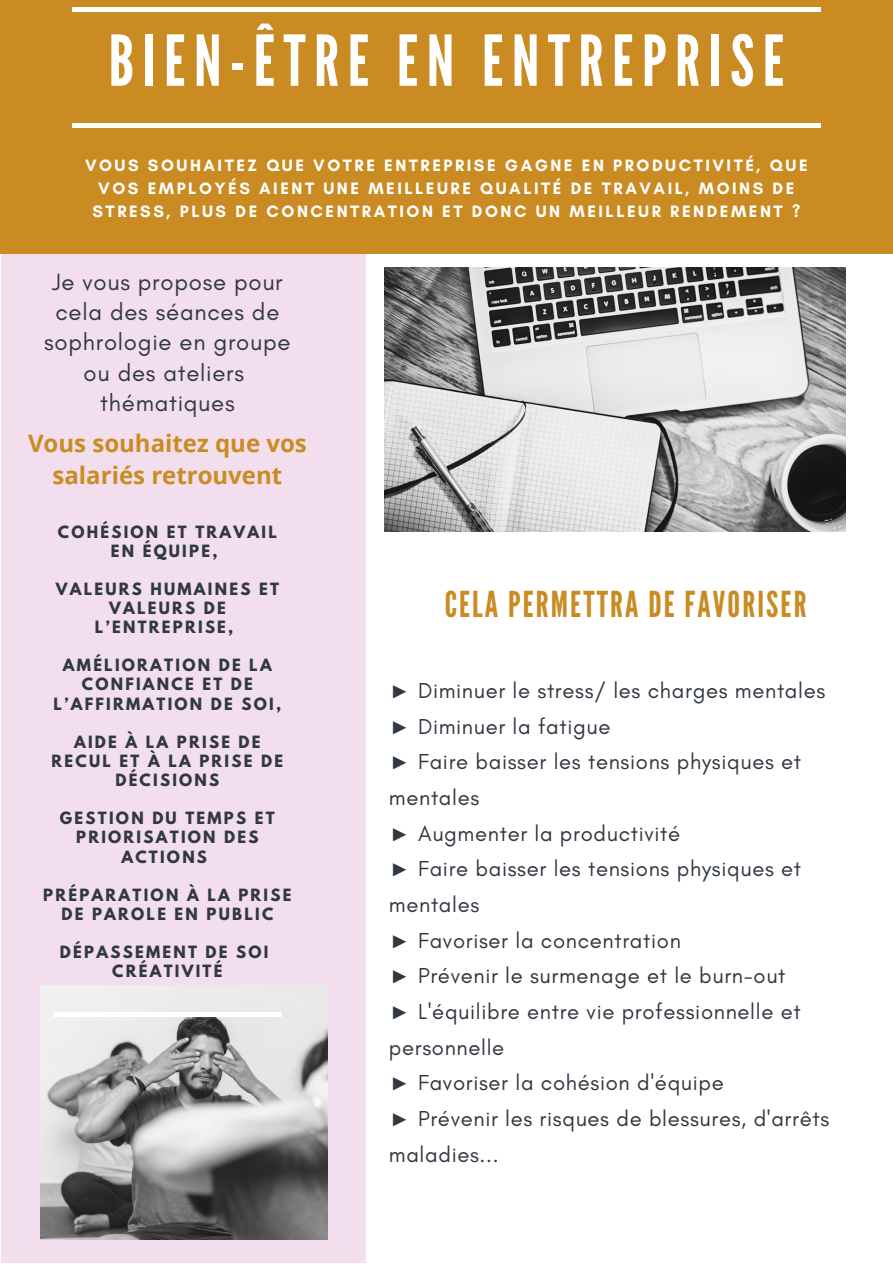
<style>
.page{position:relative;width:893px;height:1264px;background:#fff}
.page>*{position:absolute;margin:0;border:0;box-sizing:border-box;transform-origin:0 0}
.t1{font:69.9px "League Gothic";letter-spacing:.12em;color:#fff}
.t2{font:35.7px "League Gothic";letter-spacing:.06em;color:#c98b22}
.t3{font:24px/30.3px "Glacial Indifference";letter-spacing:.03em;color:#303841;text-align:center}
.t4{font:700 24px/32.5px "Open Sans";color:#c98b22;text-align:center}
.t5{font:22.05px/35.7px "Glacial Indifference";letter-spacing:.03em;color:#303841}
.t6{font:700 16.8px/23.1px "Glacial Indifference";letter-spacing:.15em;color:#fff;text-align:center}
.t7{font:700 15px/19px "League Spartan";letter-spacing:.15em;color:#303841;text-align:center}
.s1{font-family:"Liberation Serif"}
</style>
<div class="page">
<div style="left:1px;top:252px;width:364px;height:1010px;background:#f2deec"></div>
<div style="left:0;top:0;width:892px;height:253px;background:#c98b22"></div>
<img style="left:41px;top:985px;width:287px;height:254px">
<img style="left:385px;top:268px;width:460px;height:263px">
<div style="left:72px;top:7px;width:748px;height:5px;background:#fff"></div>
<hr style="left:72px;top:123px;width:748px;height:4px;background:#fff">
<div style="left:53px;top:1012px;width:229px;height:5px;background:#fff"></div>
<h1 class="t1" style="left:108px;top:20px;width:677px">BIEN-ÊTRE EN ENTREPRISE</h1>
<p class="t6" style="left:85px;top:154px;width:724px">VOUS SOUHAITEZ QUE VOTRE ENTREPRISE GAGNE EN PRODUCTIVITÉ, QUE<br>VOS EMPLOYÉS AIENT UNE MEILLEURE QUALITÉ DE TRAVAIL, MOINS DE<br>STRESS, PLUS DE CONCENTRATION ET DONC UN MEILLEUR RENDEMENT ?</p>
<p class="t3" style="left:44px;top:266px;width:248px">Je vous propose pour cela des séances de sophrologie en groupe ou des ateliers thématiques</p>
<p class="t4" style="left:28px;top:426px;width:280px">Vous souhaitez que vos salariés retrouvent</p>
<p class="t7" style="left:58px;top:524px;width:220px">COHÉSION ET TRAVAIL<br>EN ÉQUIPE,</p>
<p class="t7" style="left:56px;top:581px;width:225px">VALEURS HUMAINES ET<br>VALEURS DE<br>L’ENTREPRISE,</p>
<p class="t7" style="left:53px;top:657px;width:229px">AMÉLIORATION DE LA<br>CONFIANCE ET DE<br>L’AFFIRMATION DE SOI,</p>
<p class="t7" style="left:52px;top:734px;width:233px">AIDE À LA PRISE DE<br>RECUL ET À LA PRISE DE<br>DÉCISIONS</p>
<p class="t7" style="left:60px;top:810px;width:216px">GESTION DU TEMPS ET<br>PRIORISATION DES<br>ACTIONS</p>
<p class="t7" style="left:43px;top:887px;width:250px">PRÉPARATION À LA PRISE<br>DE PAROLE EN PUBLIC</p>
<p class="t7" style="left:60px;top:944px;width:210px">DÉPASSEMENT DE SOI<br>CRÉATIVITÉ</p>
<h2 class="t2" style="left:444px;top:583px;width:363px">CELA PERMETTRA DE FAVORISER</h2>
<p class="t5" style="left:389px;top:672px;width:442px"><span class="s1">►</span> Diminuer le stress/ les charges mentales <span class="s1">►</span> Diminuer la fatigue<br><span class="s1">►</span> Faire baisser les tensions physiques et mentales<br><span class="s1">►</span> Augmenter la productivité<br><span class="s1">►</span> Faire baisser les tensions physiques et mentales<br><span class="s1">►</span> Favoriser la concentration<br><span class="s1">►</span> Prévenir le surmenage et le burn-out<br><span class="s1">►</span> L'équilibre entre vie professionnelle et personnelle<br><span class="s1">►</span> Favoriser la cohésion d'équipe<br><span class="s1">►</span> Prévenir les risques de blessures, d'arrêts maladies...</p>
</div>
